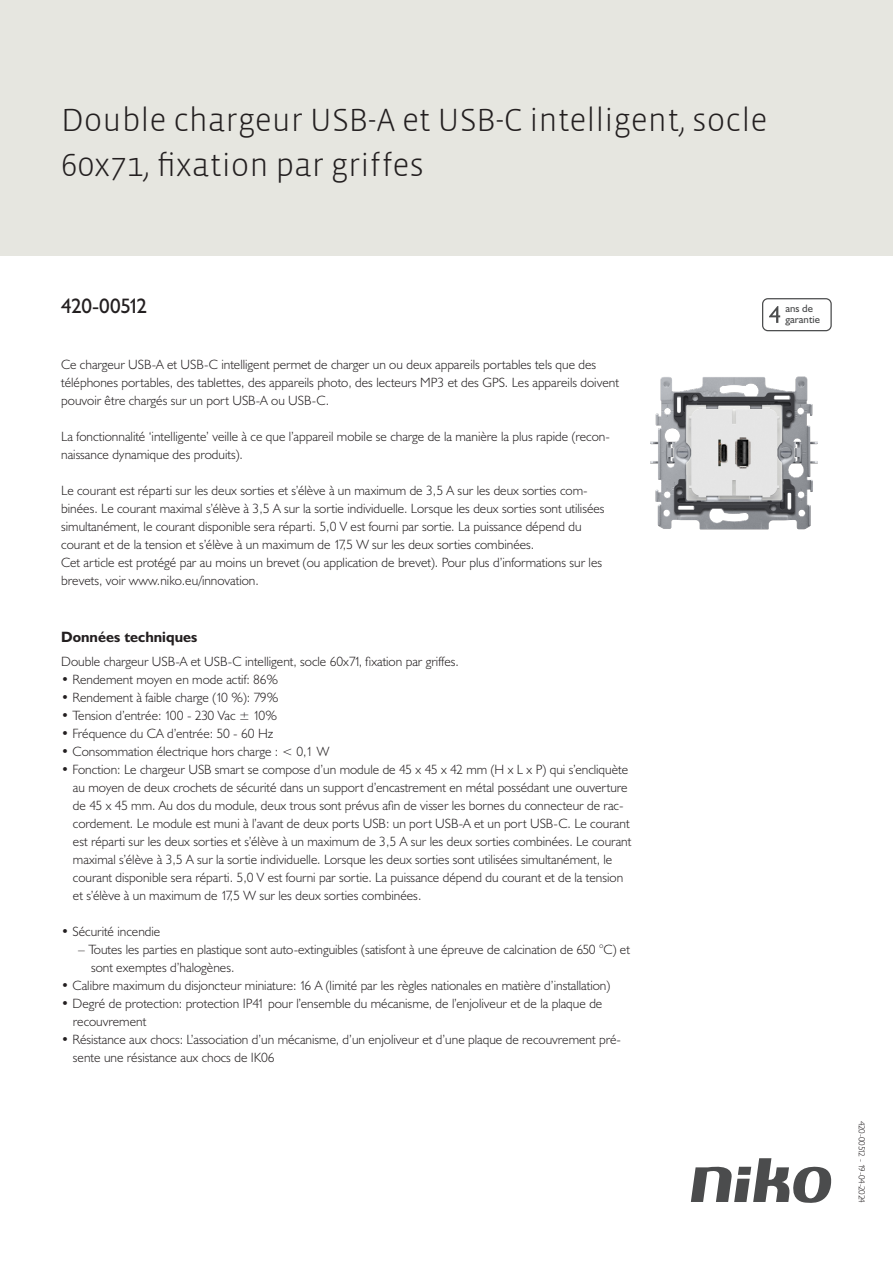
<style>
.page{position:relative;width:893px;height:1263px;background:#fff}
.page>*{position:absolute;margin:0;border:0;box-sizing:border-box;transform-origin:0 0}
.Title_datasheets{font:300 33px/45px "Vista Sans";color:#231f20}
.Article_number{font:21px "Humanist 521 BT";letter-spacing:-.025em;color:#231f20}
.Titles_parts{font:700 15px "Humanist 521 BT";color:#231f20}
.USP_Bullets{font:300 13.5px/18px "Humanist 521 BT";color:#231f20}
.Platte_tekst_CAB{font:300 13.5px/18px "Humanist 521 BT";color:#231f20}
.USP_Bullets_level_2{font:300 13.5px/18px "Humanist 521 BT";color:#231f20}
.t1{font:10.8px/10.8px "Humanist 521 BT";color:#4b4c4d}
.Revision{font:300 9px "Humanist 521 BT";letter-spacing:-.05em;color:#231f20}
</style>
<div class="page">
<svg style="left:691px;top:1158px;width:141px;height:45px"></svg>
<div style="left:0;top:0;width:893px;height:255px;background:#e6e6e0"></div>
<svg style="left:762px;top:298px;width:70px;height:33px"></svg>
<img style="left:650px;top:376px;width:168px;height:154px">
<p class="Title_datasheets" style="left:61px;top:98px;width:708px">Double chargeur USB-A et USB-C intelligent, socle<br>60x71, fixation par griffes</p>
<p class="Article_number" style="left:61px;top:293px;width:87px">420-00512</p>
<p class="t1" style="left:785px;top:303px;width:36px">ans de garantie</p>
<p class="Platte_tekst_CAB" style="left:61px;top:355px;width:559px">Ce chargeur USB-A et USB-C intelligent permet de charger un ou deux appareils portables tels que des téléphones portables, des tablettes, des appareils photo, des lecteurs MP3 et des GPS. Les appareils doivent pouvoir être chargés sur un port USB-A ou USB-C.</p>
<p class="Platte_tekst_CAB" style="left:61px;top:427px;width:550px">La fonctionnalité ‘intelligente’ veille à ce que l’appareil mobile se charge de la manière la plus rapide (recon&shy;naissance dynamique des produits).</p>
<p class="Platte_tekst_CAB" style="left:61px;top:481px;width:545px">Le courant est réparti sur les deux sorties et s’élève à un maximum de 3,5 A sur les deux sorties com&shy;binées. Le courant maximal s’élève à 3,5 A sur la sortie individuelle. Lorsque les deux sorties sont utilisées simultanément, le courant disponible sera réparti. 5,0 V est fourni par sortie. La puissance dépend du courant et de la tension et s’élève à un maximum de 17,5 W sur les deux sorties combinées.<br>Cet article est protégé par au moins un brevet (ou application de brevet). Pour plus d’informations sur les brevets, voir www.niko.eu/innovation.</p>
<p class="Titles_parts" style="left:61px;top:627px;width:138px">Données techniques</p>
<p class="Platte_tekst_CAB" style="left:61px;top:652px;width:399px">Double chargeur USB-A et USB-C intelligent, socle 60x71, fixation par griffes.</p>
<p class="USP_Bullets" style="left:61px;top:670px;width:219px">• Rendement moyen en mode actif: 86%</p>
<p class="USP_Bullets" style="left:61px;top:688px;width:219px">• Rendement à faible charge (10 %): 79%</p>
<p class="USP_Bullets" style="left:61px;top:706px;width:217px">• Tension d’entrée: 100 - 230 Vac ± 10%</p>
<p class="USP_Bullets" style="left:61px;top:724px;width:214px">• Fréquence du CA d’entrée: 50 - 60 Hz</p>
<p class="USP_Bullets" style="left:61px;top:742px;width:270px">• Consommation électrique hors charge : &lt; 0,1 W</p>
<p class="USP_Bullets" style="left:73px;top:760px;width:560px;text-indent:-12px">• Fonction: Le chargeur USB smart se compose d’un module de 45 x 45 x 42 mm (H x L x P) qui s’encliquète au moyen de deux crochets de sécurité dans un support d’encastrement en métal possédant une ouverture de 45 x 45 mm. Au dos du module, deux trous sont prévus afin de visser les bornes du connecteur de rac&shy;cordement. Le module est muni à l’avant de deux ports USB: un port USB-A et un port USB-C. Le courant est réparti sur les deux sorties et s’élève à un maximum de 3,5 A sur les deux sorties combinées. Le courant maximal s’élève à 3,5 A sur la sortie individuelle. Lorsque les deux sorties sont utilisées simultanément, le courant disponible sera réparti. 5,0 V est fourni par sortie. La puissance dépend du courant et de la tension et s’élève à un maximum de 17,5 W sur les deux sorties combinées.</p>
<p class="USP_Bullets" style="left:61px;top:922px;width:101px">• Sécurité incendie</p>
<p class="USP_Bullets_level_2" style="left:91px;top:940px;width:540px;text-indent:-13px">– Toutes les parties en plastique sont auto-extinguibles (satisfont à une épreuve de calcination de 650 °C) et sont exemptes d’halogènes.</p>
<p class="USP_Bullets" style="left:61px;top:976px;width:551px">• Calibre maximum du disjoncteur miniature: 16 A (limité par les règles nationales en matière d’installation)</p>
<p class="USP_Bullets" style="left:73px;top:994px;width:531px;text-indent:-12px">• Degré de protection: protection IP41 pour l’ensemble du mécanisme, de l’enjoliveur et de la plaque de recouvrement</p>
<p class="USP_Bullets" style="left:73px;top:1030px;width:550px;text-indent:-12px">• Résistance aux chocs: L’association d’un mécanisme, d’un enjoliveur et d’une plaque de recouvrement pré&shy;sente une résistance aux chocs de IK06</p>
<p class="Revision" style="left:868px;top:1121px;width:83px;rotate:90deg">420-00512 - 19-04-2024</p>
</div>
